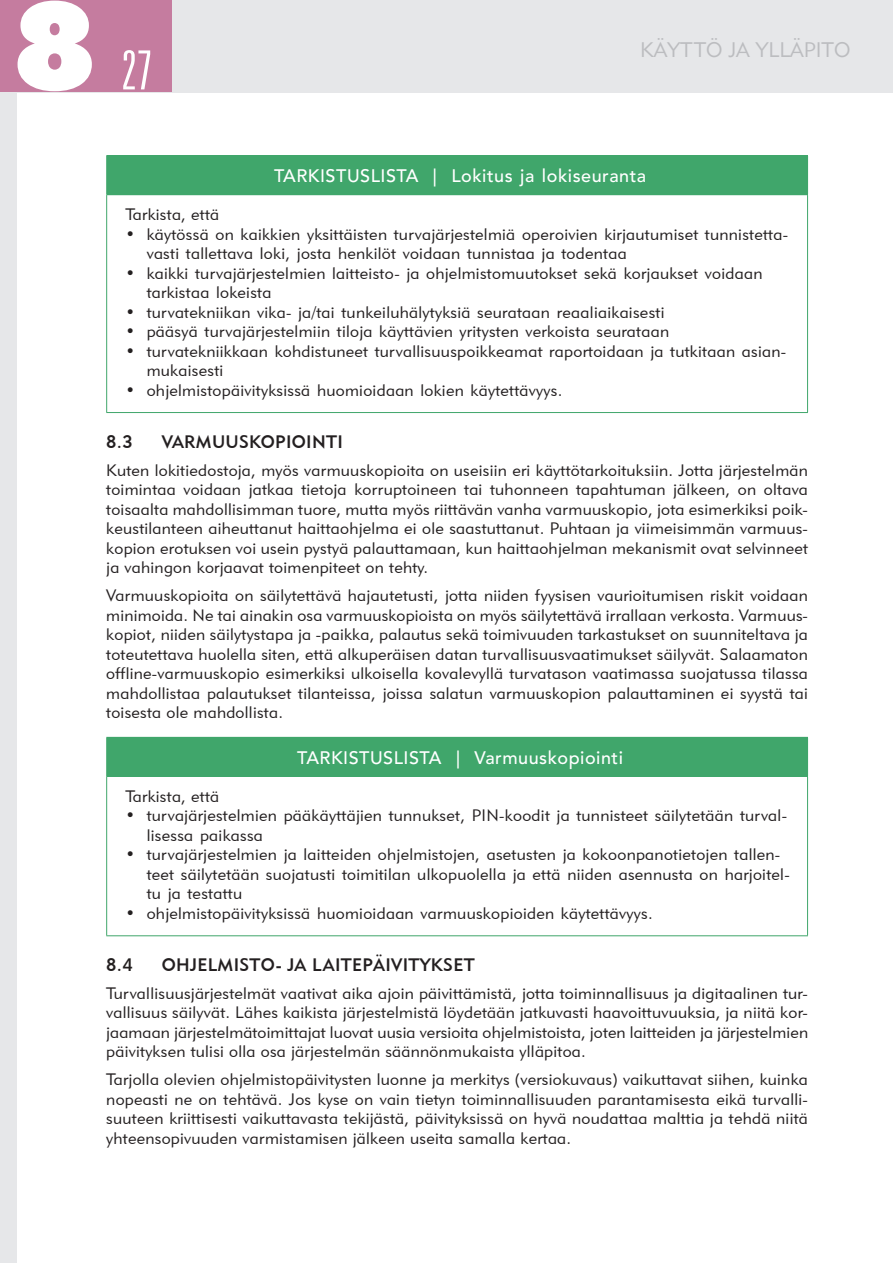
<style>
.page{position:relative;width:893px;height:1263px;background:#fff}
.page>*{position:absolute;margin:0;border:0;box-sizing:border-box;transform-origin:0 0}
.t1{font:900 122.4px "Futura BT";color:#fff}
.t2{font:300 ultra-condensed 54px "Univers";color:#fff}
.t3{font:21px "Geometric 415 BT Lite A";color:#bcbdc0}
.taulukon_otsikkorivi{font:500 18px "Avenir LT Std";letter-spacing:.03em;color:#fff}
.a_otsikko3{font:18px "Geometric 415 BT Medium A";letter-spacing:.015em;color:#231f20}
.leipateksti{font:16.5px/19.5px "Geometric 415 BT Lite A";letter-spacing:.02em;color:#231f20}
.tarkistuslista_1{font:16.5px "Geometric 415 BT Lite A";letter-spacing:.015em;color:#231f20}
</style>
<div class="page">
<div style="left:1px;top:0;width:892px;height:93px;background:#e6e7e9"></div>
<div style="left:0;top:92px;width:17px;height:1171px;background:#e6e7e9"></div>
<div style="left:0;top:0;width:172px;height:92px;background:#c57c9f"></div>
<div style="left:107px;top:156px;width:700px;height:39px;background:#40a66b"></div>
<hr style="left:106px;top:155px;width:702px;height:1px;background:#40a66b">
<hr style="left:106px;top:156px;width:1px;height:38px;background:#40a66b">
<hr style="left:807px;top:156px;width:1px;height:38px;background:#40a66b">
<hr style="left:106px;top:194px;width:702px;height:1px;background:#40a66b">
<hr style="left:106px;top:195px;width:1px;height:217px;background:#40a66b">
<hr style="left:807px;top:195px;width:1px;height:217px;background:#40a66b">
<hr style="left:106px;top:412px;width:702px;height:1px;background:#40a66b">
<div style="left:107px;top:737px;width:700px;height:39px;background:#40a66b"></div>
<hr style="left:106px;top:737px;width:702px;height:1px;background:#40a66b">
<hr style="left:106px;top:738px;width:1px;height:38px;background:#40a66b">
<hr style="left:807px;top:738px;width:1px;height:38px;background:#40a66b">
<hr style="left:106px;top:776px;width:702px;height:1px;background:#40a66b">
<hr style="left:106px;top:777px;width:1px;height:158px;background:#40a66b">
<hr style="left:807px;top:777px;width:1px;height:158px;background:#40a66b">
<hr style="left:106px;top:935px;width:702px;height:1px;background:#40a66b">
<h1 class="t1" style="left:13px;top:-29px;width:85px">8</h1>
<h2 class="t2" style="left:122px;top:42px;width:32px">27</h2>
<p class="t3" style="left:640px;top:37px;width:212px">KÄYTTÖ JA YLLÄPITO</p>
<p class="taulukon_otsikkorivi" style="left:274px;top:165px;width:374px">TARKISTUSLISTA | Lokitus ja lokiseuranta</p>
<p class="tarkistuslista_1" style="left:125px;top:204px;width:95px">Tarkista, että</p>
<p class="leipateksti" style="left:147px;top:224px;width:643px;text-indent:-21px">• käytössä on kaikkien yksittäisten turvajärjestelmiä operoivien kirjautumiset tunnistetta&shy;vasti tallettava loki, josta henkilöt voidaan tunnistaa ja todentaa</p>
<p class="leipateksti" style="left:147px;top:263px;width:617px;text-indent:-21px">• kaikki turvajärjestelmien laitteisto- ja ohjelmistomuutokset sekä korjaukset voidaan tarkistaa lokeista</p>
<p class="leipateksti" style="left:125px;top:302px;width:541px">• turvatekniikan vika- ja/tai tunkeiluhälytyksiä seurataan reaaliaikaisesti</p>
<p class="leipateksti" style="left:125px;top:321px;width:545px">• pääsyä turvajärjestelmiin tiloja käyttävien yritysten verkoista seurataan</p>
<p class="leipateksti" style="left:147px;top:341px;width:641px;text-indent:-21px">• turvatekniikkaan kohdistuneet turvallisuuspoikkeamat raportoidaan ja tutkitaan asian&shy;mukaisesti</p>
<p class="leipateksti" style="left:125px;top:380px;width:438px">• ohjelmistopäivityksissä huomioidaan lokien käytettävyys.</p>
<p class="a_otsikko3" style="left:106px;top:430px;width:28px">8.3</p>
<p class="a_otsikko3" style="left:162px;top:430px;width:183px">VARMUUSKOPIOINTI</p>
<p class="leipateksti" style="left:106px;top:460px;width:703px;text-align:justify">Kuten lokitiedostoja, myös varmuuskopioita on useisiin eri käyttötarkoituksiin. Jotta järjestelmän toimintaa voidaan jatkaa tietoja korruptoineen tai tuhonneen tapahtuman jälkeen, on oltava toisaalta mahdollisimman tuore, mutta myös riittävän vanha varmuuskopio, jota esimerkiksi poik&shy;keustilanteen aiheuttanut haittaohjelma ei ole saastuttanut. Puhtaan ja viimeisimmän varmuus&shy;kopion erotuksen voi usein pystyä palauttamaan, kun haittaohjelman mekanismit ovat selvinneet ja vahingon korjaavat toimenpiteet on tehty.</p>
<p class="leipateksti" style="left:106px;top:585px;width:703px;text-align:justify">Varmuuskopioita on säilytettävä hajautetusti, jotta niiden fyysisen vaurioitumisen riskit voidaan minimoida. Ne tai ainakin osa varmuuskopioista on myös säilytettävä irrallaan verkosta. Varmuus&shy;kopiot, niiden säilytystapa ja -paikka, palautus sekä toimivuuden tarkastukset on suunniteltava ja toteutettava huolella siten, että alkuperäisen datan turvallisuusvaatimukset säilyvät. Salaamaton offline-varmuuskopio esimerkiksi ulkoisella kovalevyllä turvatason vaatimassa suojatussa tilassa mahdollistaa palautukset tilanteissa, joissa salatun varmuuskopion palauttaminen ei syystä tai toisesta ole mahdollista.</p>
<p class="taulukon_otsikkorivi" style="left:297px;top:747px;width:327px">TARKISTUSLISTA | Varmuuskopiointi</p>
<p class="tarkistuslista_1" style="left:125px;top:786px;width:95px">Tarkista, että</p>
<p class="leipateksti" style="left:147px;top:805px;width:642px;text-indent:-21px">• turvajärjestelmien pääkäyttäjien tunnukset, PIN-koodit ja tunnisteet säilytetään turval&shy;lisessa paikassa</p>
<p class="leipateksti" style="left:147px;top:844px;width:644px;text-indent:-21px">• turvajärjestelmien ja laitteiden ohjelmistojen, asetusten ja kokoonpanotietojen tallen&shy;teet säilytetään suojatusti toimitilan ulkopuolella ja että niiden asennusta on harjoitel&shy;tu ja testattu</p>
<p class="leipateksti" style="left:125px;top:903px;width:529px">• ohjelmistopäivityksissä huomioidaan varmuuskopioiden käytettävyys.</p>
<p class="a_otsikko3" style="left:106px;top:953px;width:28px">8.4</p>
<p class="a_otsikko3" style="left:162px;top:953px;width:314px">OHJELMISTO- JA LAITEPÄIVITYKSET</p>
<p class="leipateksti" style="left:106px;top:983px;width:703px;text-align:justify">Turvallisuusjärjestelmät vaativat aika ajoin päivittämistä, jotta toiminnallisuus ja digitaalinen tur&shy;vallisuus säilyvät. Lähes kaikista järjestelmistä löydetään jatkuvasti haavoittuvuuksia, ja niitä kor&shy;jaamaan järjestelmätoimittajat luovat uusia versioita ohjelmistoista, joten laitteiden ja järjestelmien päivityksen tulisi olla osa järjestelmän säännönmukaista ylläpitoa.</p>
<p class="leipateksti" style="left:106px;top:1070px;width:703px;text-align:justify">Tarjolla olevien ohjelmistopäivitysten luonne ja merkitys (versiokuvaus) vaikuttavat siihen, kuinka nopeasti ne on tehtävä. Jos kyse on vain tietyn toiminnallisuuden parantamisesta eikä turvalli&shy;suuteen kriittisesti vaikuttavasta tekijästä, päivityksissä on hyvä noudattaa malttia ja tehdä niitä yhteensopivuuden varmistamisen jälkeen useita samalla kertaa.</p>
</div>
